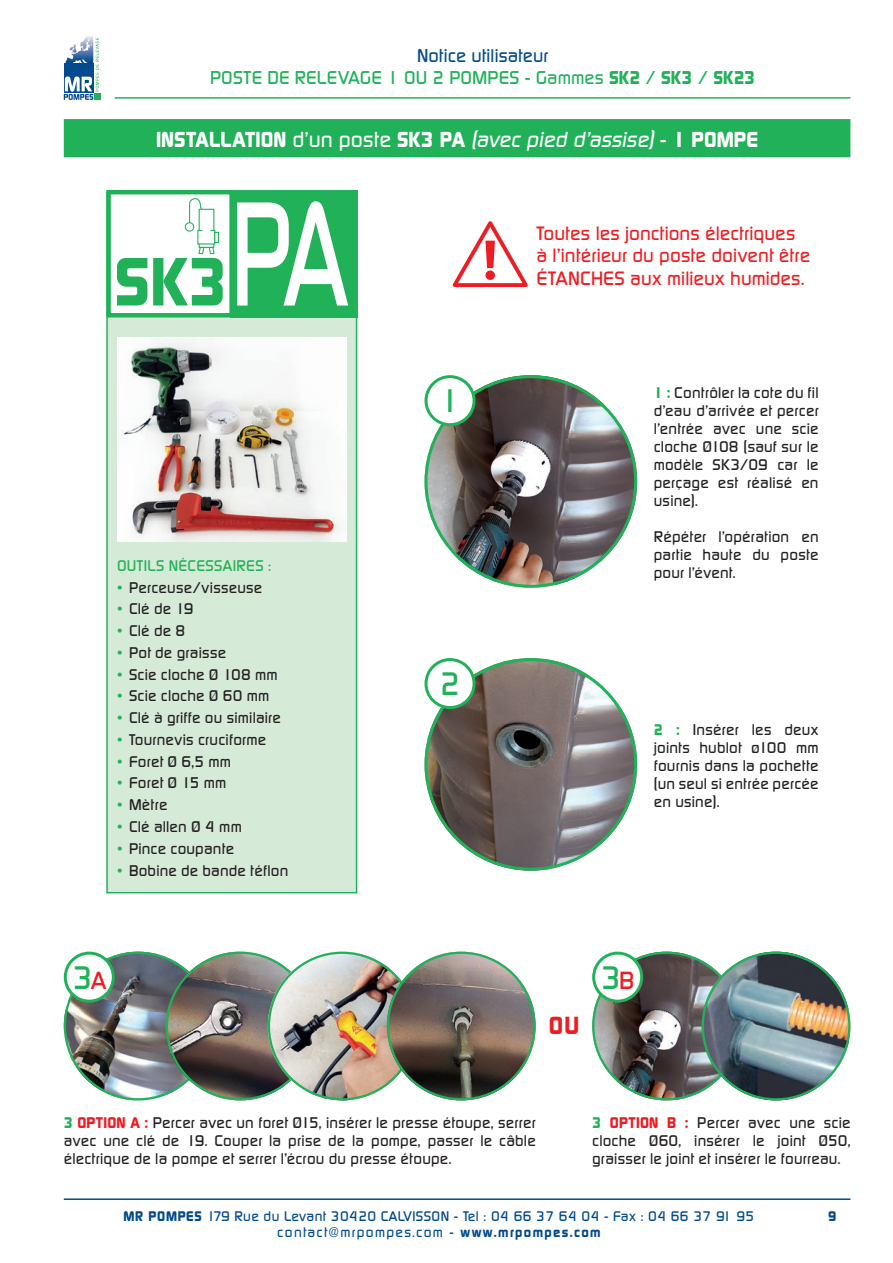
<style>
.page{position:relative;width:893px;height:1263px;background:#fff}
.page>*{position:absolute;margin:0;border:0;box-sizing:border-box;transform-origin:0 0}
.Titre_haut_de_page{font:500 31.5px "Digital";color:#21b259}
.Titre_haut_de_page-2{font:700 24px "Digital";color:#ee1d23}
.Titre_haut_de_page-3{font:700 21px "Digital";letter-spacing:.005em;color:#fff}
.Titre_haut_de_page-4{font:500 18.75px/22.5px "Digital";letter-spacing:.005em;color:#ee1d23}
.t1{font:500 18px/21.6px "Digital";letter-spacing:.01em;color:#21b259;text-align:center}
.Titre_haut_de_page-5{font:500 15px/18px "Digital";letter-spacing:.015em;color:#231f20;text-align:justify}
.Titre_haut_de_page-6{font:500 15px "Digital";letter-spacing:.025em;color:#21b259}
.t2{font:500 13.5px "Digital";letter-spacing:.03em;color:#004a8d}
.t3{font:500 13.5px "Digital";letter-spacing:.1em;color:#004a8d}
.t4{font:700 13.5px "Digital";color:#004a8d}
.s1{color:#004a8d}
.s2{font-weight:700}
.s3{font-weight:500}
.s4{font-weight:500;font-style:italic}
.s5{color:#21b259}
.s6{font-size:24px;color:#ee1d23}
.s7{font-weight:700;color:#21b259}
.s8{font-weight:700;color:#ee1d23}
</style>
<div class="page">
<hr style="left:115px;top:97px;width:735px;height:2px;background:#21b259">
<hr style="left:64px;top:1198px;width:786px;height:2px;background:#004a8d">
<svg style="left:64px;top:36px;width:36px;height:64px"></svg>
<div style="left:106px;top:192px;width:251px;height:701px;background:#d5ead7;border:2px solid #21b259"></div>
<div style="left:65px;top:120px;width:785px;height:37px;background:#21b259"></div>
<div style="left:64px;top:119px;width:786px;height:38px;border:2px solid #21b259"></div>
<svg style="left:452px;top:221px;width:76px;height:66px"></svg>
<svg style="left:485px;top:270px;width:10px;height:10px"></svg>
<img style="left:424px;top:375px;width:213px;height:213px;border-radius:106px">
<div style="left:426px;top:377px;width:48px;height:48px;background:#fff;border-radius:50%"></div>
<div style="left:424px;top:375px;width:52px;height:51px;border:3px solid #21b259;border-radius:50%"></div>
<img style="left:424px;top:658px;width:213px;height:213px;border-radius:106px">
<div style="left:426px;top:659px;width:48px;height:49px;background:#fff;border-radius:50%"></div>
<div style="left:424px;top:658px;width:52px;height:51px;border:3px solid #21b259;border-radius:50%"></div>
<img style="left:64px;top:952px;width:149px;height:148px;border-radius:74px">
<div style="left:65px;top:953px;width:48px;height:48px;background:#fff;border-radius:50%"></div>
<div style="left:64px;top:952px;width:51px;height:51px;border:3px solid #21b259;border-radius:50%"></div>
<img style="left:166px;top:952px;width:102px;height:148px">
<img style="left:268px;top:952px;width:134px;height:148px">
<img style="left:387px;top:952px;width:149px;height:148px;border-radius:74px">
<img style="left:592px;top:952px;width:149px;height:148px;border-radius:74px">
<div style="left:594px;top:953px;width:48px;height:48px;background:#fff;border-radius:50%"></div>
<div style="left:592px;top:952px;width:51px;height:51px;border:3px solid #21b259;border-radius:50%"></div>
<img style="left:702px;top:952px;width:148px;height:148px;border-radius:74px">
<div style="left:106px;top:190px;width:128px;height:127px;background:#fff;border:4px solid #21b259"></div>
<div style="left:230px;top:190px;width:127px;height:127px;background:#21b259"></div>
<svg style="left:237px;top:201px;width:111px;height:105px"></svg>
<img style="left:117px;top:338px;width:230px;height:204px">
<svg style="left:117px;top:198px;width:106px;height:107px"></svg>
<p class="t1" style="left:210px;top:45px;width:547px"><span class="s1">Notice utilisateur<br></span>POSTE DE RELEVAGE 1 OU 2 POMPES - Gammes <span class="s2">SK2</span> / <span class="s2">SK3</span> / <span class="s2">SK23</span></p>
<p class="Titre_haut_de_page-3" style="left:156px;top:127px;width:604px">INSTALLATION <span class="s3">d’un poste</span> SK3 PA <span class="s4">(avec pied d’assise)</span> <span class="s3">-</span> 1 POMPE</p>
<p class="Titre_haut_de_page-6" style="left:117px;top:557px;width:156px">OUTILS NÉCESSAIRES :</p>
<p class="Titre_haut_de_page-5" style="left:117px;top:578px;width:147px"><span class="s5">•</span> Perceuse/visseuse</p>
<p class="Titre_haut_de_page-5" style="left:117px;top:600px;width:78px"><span class="s5">•</span> Clé de 19</p>
<p class="Titre_haut_de_page-5" style="left:117px;top:622px;width:70px"><span class="s5">•</span> Clé de 8</p>
<p class="Titre_haut_de_page-5" style="left:117px;top:643px;width:111px"><span class="s5">•</span> Pot de graisse</p>
<p class="Titre_haut_de_page-5" style="left:117px;top:665px;width:162px"><span class="s5">•</span> Scie cloche Ø 108 mm</p>
<p class="Titre_haut_de_page-5" style="left:117px;top:687px;width:154px"><span class="s5">•</span> Scie cloche Ø 60 mm</p>
<p class="Titre_haut_de_page-5" style="left:117px;top:709px;width:165px"><span class="s5">•</span> Clé à griffe ou similaire</p>
<p class="Titre_haut_de_page-5" style="left:117px;top:730px;width:151px"><span class="s5">•</span> Tournevis cruciforme</p>
<p class="Titre_haut_de_page-5" style="left:117px;top:752px;width:116px"><span class="s5">•</span> Foret Ø 6,5 mm</p>
<p class="Titre_haut_de_page-5" style="left:117px;top:774px;width:111px"><span class="s5">•</span> Foret Ø 15 mm</p>
<p class="Titre_haut_de_page-5" style="left:117px;top:796px;width:52px"><span class="s5">•</span> Mètre</p>
<p class="Titre_haut_de_page-5" style="left:117px;top:817px;width:126px"><span class="s5">•</span> Clé allen Ø 4 mm</p>
<p class="Titre_haut_de_page-5" style="left:117px;top:839px;width:119px"><span class="s5">•</span> Pince coupante</p>
<p class="Titre_haut_de_page-5" style="left:117px;top:861px;width:173px"><span class="s5">•</span> Bobine de bande téflon</p>
<p class="Titre_haut_de_page" style="left:72px;top:959px;width:35px">3<span class="s6">A</span></p>
<p class="Titre_haut_de_page-4" style="left:536px;top:221px;width:275px">Toutes les jonctions électriques à l’intérieur du poste doivent être<br>ÉTANCHES aux milieux humides.</p>
<p class="Titre_haut_de_page" style="left:440px;top:383px;width:22px">1</p>
<p class="Titre_haut_de_page-5" style="left:654px;top:383px;width:166px"><span class="s7">1 :</span> Contrôler la cote du fil d’eau d’arrivée et percer l’entrée avec une scie cloche Ø108 (sauf sur le modèle SK3/09 car le perçage est réalisé en usine).</p>
<p class="Titre_haut_de_page-5" style="left:654px;top:527px;width:166px">Répéter l’opération en partie haute du poste pour l’évent.</p>
<p class="Titre_haut_de_page" style="left:440px;top:666px;width:22px">2</p>
<p class="Titre_haut_de_page-5" style="left:654px;top:720px;width:166px"><span class="s7">2 :</span> Insérer les deux joints hublot ø100 mm fournis dans la pochette (un seul si entrée percée en usine).</p>
<p class="Titre_haut_de_page-2" style="left:549px;top:1012px;width:32px">OU</p>
<p class="Titre_haut_de_page" style="left:601px;top:959px;width:35px">3<span class="s6">B</span></p>
<p class="Titre_haut_de_page-5" style="left:64px;top:1113px;width:473px"><span class="s7">3</span> <span class="s8">OPTION A :</span> Percer avec un foret Ø15, insérer le presse étoupe, serrer avec une clé de 19. Couper la prise de la pompe, passer le câble électrique de la pompe et serrer l’écrou du presse étoupe.</p>
<p class="Titre_haut_de_page-5" style="left:592px;top:1113px;width:260px"><span class="s7">3</span> <span class="s8">OPTION B :</span> Percer avec une scie cloche Ø60, insérer le joint Ø50, graisser le joint et insérer le fourreau.</p>
<p class="t2" style="left:124px;top:1208px;width:632px"><span class="s2">MR POMPES</span> 179 Rue du Levant 30420 CALVISSON - Tel : 04 66 37 64 04 - Fax : 04 66 37 91 95</p>
<p class="t4" style="left:828px;top:1208px;width:10px">9</p>
<p class="t3" style="left:277px;top:1225px;width:325px">contact@mrpompes.com - <span class="s2">www.mrpompes.com</span></p>
</div>
